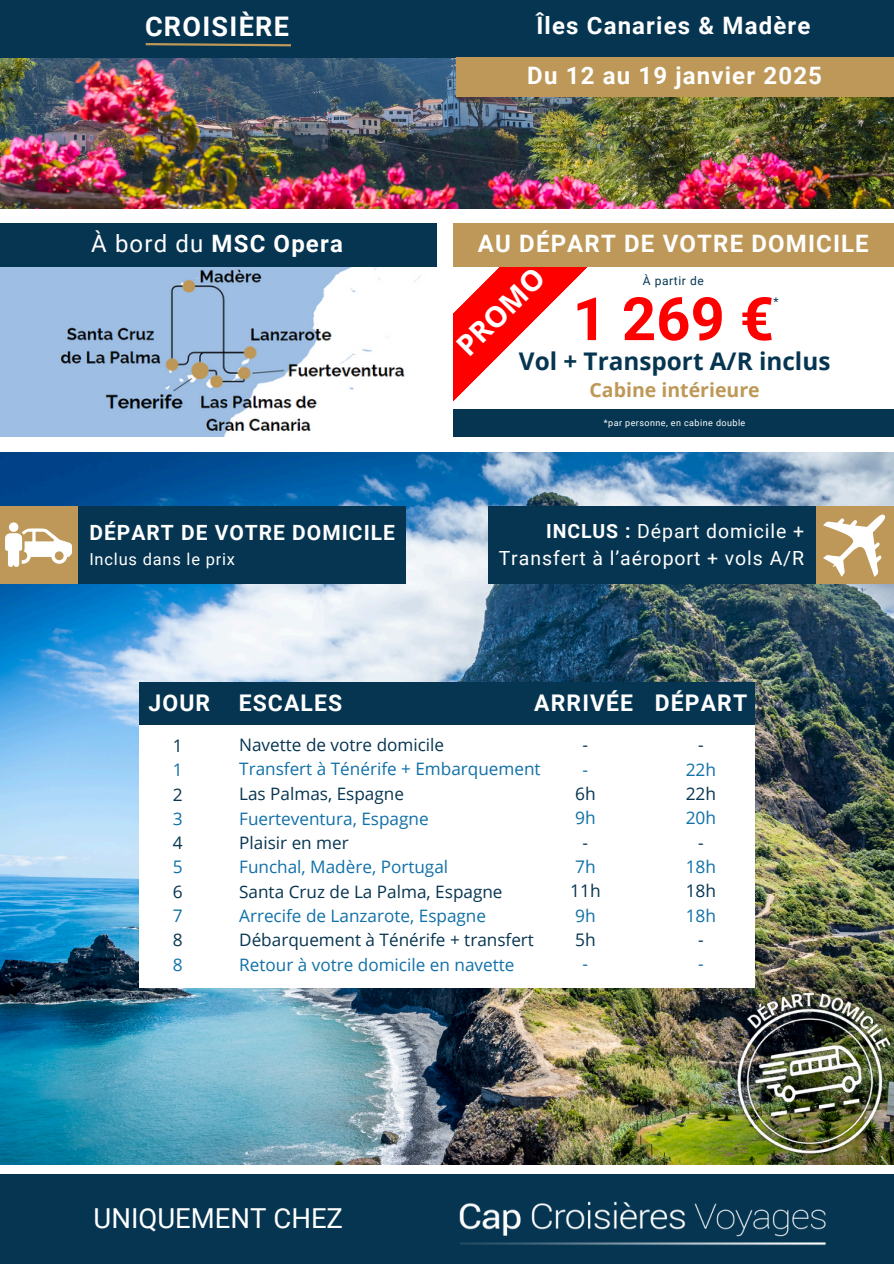
<style>
.page{position:relative;width:894px;height:1264px;background:#fff}
.page>*{position:absolute;margin:0;border:0;box-sizing:border-box;transform-origin:0 0}
.t1{font:700 59.85px "Roboto";color:#f00}
.t2{font:700 28.95px "Open Sans";color:#fff}
.t3{font:27.45px "Roboto";color:#fff}
.t4{font:700 27px "Roboto";letter-spacing:.05em;color:#fff}
.t5{font:700 24.3px "Open Sans";color:#063551}
.t6{font:700 24px "Roboto";letter-spacing:.05em;color:#fff}
.t7{font:700 22.95px "Roboto";letter-spacing:.05em;color:#fff}
.t8{font:700 21px "Roboto";letter-spacing:.05em;color:#fff}
.t9{font:19.5px "Roboto";letter-spacing:.05em;color:#fff}
.t10{font:700 19.5px "Open Sans";color:#be9858}
.t11{font:17.4px "Open Sans";color:#1070a8}
.t12{font:17.4px "Open Sans";color:#063551}
.t13{font:17.25px "Open Sans";color:#1070a8}
.t14{font:17.25px "Open Sans";color:#063551}
.t15{font:17.1px "Open Sans";color:#1070a8}
.t16{font:17.1px "Open Sans";color:#063551}
.t17{font:16.5px "Roboto";letter-spacing:.05em;color:#fff}
.t18{font:12px "Roboto";letter-spacing:.05em;color:#063551}
.t19{font:9px "Roboto";letter-spacing:.05em;color:#fff}
.s1{font-weight:400}
.s2{font-weight:700}
</style>
<div class="page">
<img style="left:0;top:453px;width:893px;height:711px">
<svg style="left:453px;top:266px;width:146px;height:136px"></svg>
<img style="left:0;top:57px;width:893px;height:152px">
<img style="left:0;top:266px;width:437px;height:171px">
<div style="left:0;top:0;width:893px;height:57px;background:#063551"></div>
<div style="left:0;top:223px;width:436px;height:43px;background:#063551"></div>
<div style="left:0;top:506px;width:405px;height:77px;background:#063551"></div>
<div style="left:0;top:506px;width:77px;height:77px;background:#be9858"></div>
<div style="left:0;top:1174px;width:893px;height:89px;background:#063551"></div>
<div style="left:139px;top:682px;width:615px;height:43px;background:#063551"></div>
<div style="left:488px;top:506px;width:405px;height:77px;background:#063551"></div>
<div style="left:816px;top:506px;width:77px;height:77px;background:#be9858"></div>
<div style="left:139px;top:725px;width:615px;height:262px;background:#fff"></div>
<div style="left:453px;top:223px;width:440px;height:43px;background:#be9858"></div>
<div style="left:455px;top:57px;width:438px;height:40px;background:#be9858"></div>
<div style="left:453px;top:409px;width:440px;height:28px;background:#063551"></div>
<svg style="left:145px;top:43px;width:146px;height:4px"></svg>
<img style="left:459px;top:1201px;width:367px;height:44px">
<svg style="left:5px;top:522px;width:67px;height:45px"></svg>
<img style="left:720px;top:986px;width:173px;height:172px">
<svg style="left:823px;top:514px;width:63px;height:63px"></svg>
<h2 class="t4" style="left:145px;top:11px;width:145px">CROISIÈRE</h2>
<h5 class="t6" style="left:536px;top:12px;width:275px">Îles Canaries &amp; Madère</h5>
<h6 class="t6" style="left:527px;top:62px;width:296px">Du 12 au 19 janvier 2025</h6>
<h1 class="t6" style="left:91px;top:229px;width:253px"><span class="s1">À bord du</span> MSC Opera</h1>
<h4 class="t6" style="left:478px;top:230px;width:392px">AU DÉPART DE VOTRE DOMICILE</h4>
<p class="t2" style="left:447px;top:336px;width:112px;rotate:-45deg">PROMO</p>
<p class="t18" style="left:642px;top:274px;width:62px">À partir de</p>
<p class="t1" style="left:572px;top:284px;width:203px">1 269 €</p>
<p class="t18" style="left:773px;top:295px;width:7px">*</p>
<p class="t5" style="left:518px;top:344px;width:313px">Vol + Transport A/R inclus</p>
<p class="t10" style="left:589px;top:376px;width:172px">Cabine intérieure</p>
<p class="t8" style="left:89px;top:520px;width:307px">DÉPART DE VOTRE DOMICILE</p>
<p class="t17" style="left:89px;top:549px;width:147px">Inclus dans le prix</p>
<p class="t19" style="left:603px;top:418px;width:143px">*par personne, en cabine double</p>
<p class="t9" style="left:546px;top:520px;width:259px"><span class="s2">INCLUS :</span> Départ domicile +</p>
<p class="t9" style="left:498px;top:547px;width:307px">Transfert à l’aéroport + vols A/R</p>
<h5 class="t7" style="left:148px;top:689px;width:195px">JOUR ESCALES</h5>
<h5 class="t7" style="left:534px;top:689px;width:214px">ARRIVÉE DÉPART</h5>
<p class="t14" style="left:173px;top:733px;width:11px">1</p>
<p class="t14" style="left:173px;top:782px;width:11px">2</p>
<p class="t14" style="left:173px;top:830px;width:11px">4</p>
<p class="t14" style="left:173px;top:879px;width:11px">6</p>
<p class="t14" style="left:173px;top:928px;width:11px">8</p>
<p class="t13" style="left:173px;top:757px;width:11px">1</p>
<p class="t13" style="left:173px;top:806px;width:11px">3</p>
<p class="t13" style="left:173px;top:854px;width:11px">5</p>
<p class="t13" style="left:173px;top:903px;width:11px">7</p>
<p class="t13" style="left:173px;top:952px;width:11px">8</p>
<p class="t16" style="left:239px;top:733px;width:206px">Navette de votre domicile</p>
<p class="t16" style="left:239px;top:782px;width:166px">Las Palmas, Espagne</p>
<p class="t16" style="left:239px;top:830px;width:111px">Plaisir en mer</p>
<p class="t16" style="left:239px;top:879px;width:265px">Santa Cruz de La Palma, Espagne</p>
<p class="t16" style="left:239px;top:928px;width:296px">Débarquement à Ténérife + transfert</p>
<p class="t15" style="left:239px;top:757px;width:303px">Transfert à Ténérife + Embarquement</p>
<p class="t15" style="left:239px;top:806px;width:191px">Fuerteventura, Espagne</p>
<p class="t15" style="left:239px;top:855px;width:210px">Funchal, Madère, Portugal</p>
<p class="t15" style="left:239px;top:903px;width:248px">Arrecife de Lanzarote, Espagne</p>
<p class="t15" style="left:239px;top:952px;width:277px">Retour à votre domicile en navette</p>
<p class="t12" style="left:582px;top:732px;width:7px">-</p>
<p class="t12" style="left:698px;top:732px;width:7px">-</p>
<p class="t11" style="left:582px;top:757px;width:7px">-</p>
<p class="t11" style="left:685px;top:757px;width:32px">22h</p>
<p class="t12" style="left:575px;top:781px;width:22px">6h</p>
<h4 class="t12" style="left:685px;top:781px;width:32px">22h</h4>
<p class="t11" style="left:575px;top:805px;width:22px">9h</p>
<p class="t11" style="left:685px;top:805px;width:32px">20h</p>
<p class="t12" style="left:582px;top:830px;width:7px">-</p>
<p class="t12" style="left:698px;top:830px;width:7px">-</p>
<p class="t11" style="left:575px;top:854px;width:22px">7h</p>
<p class="t11" style="left:685px;top:854px;width:32px">18h</p>
<p class="t12" style="left:570px;top:878px;width:32px">11h</p>
<p class="t12" style="left:685px;top:878px;width:32px">18h</p>
<p class="t11" style="left:575px;top:903px;width:22px">9h</p>
<p class="t11" style="left:685px;top:903px;width:32px">18h</p>
<p class="t12" style="left:575px;top:927px;width:22px">5h</p>
<p class="t12" style="left:698px;top:927px;width:7px">-</p>
<p class="t11" style="left:582px;top:951px;width:7px">-</p>
<p class="t11" style="left:698px;top:951px;width:7px">-</p>
<h2 class="t3" style="left:94px;top:1202px;width:251px">UNIQUEMENT CHEZ</h2>
</div>
